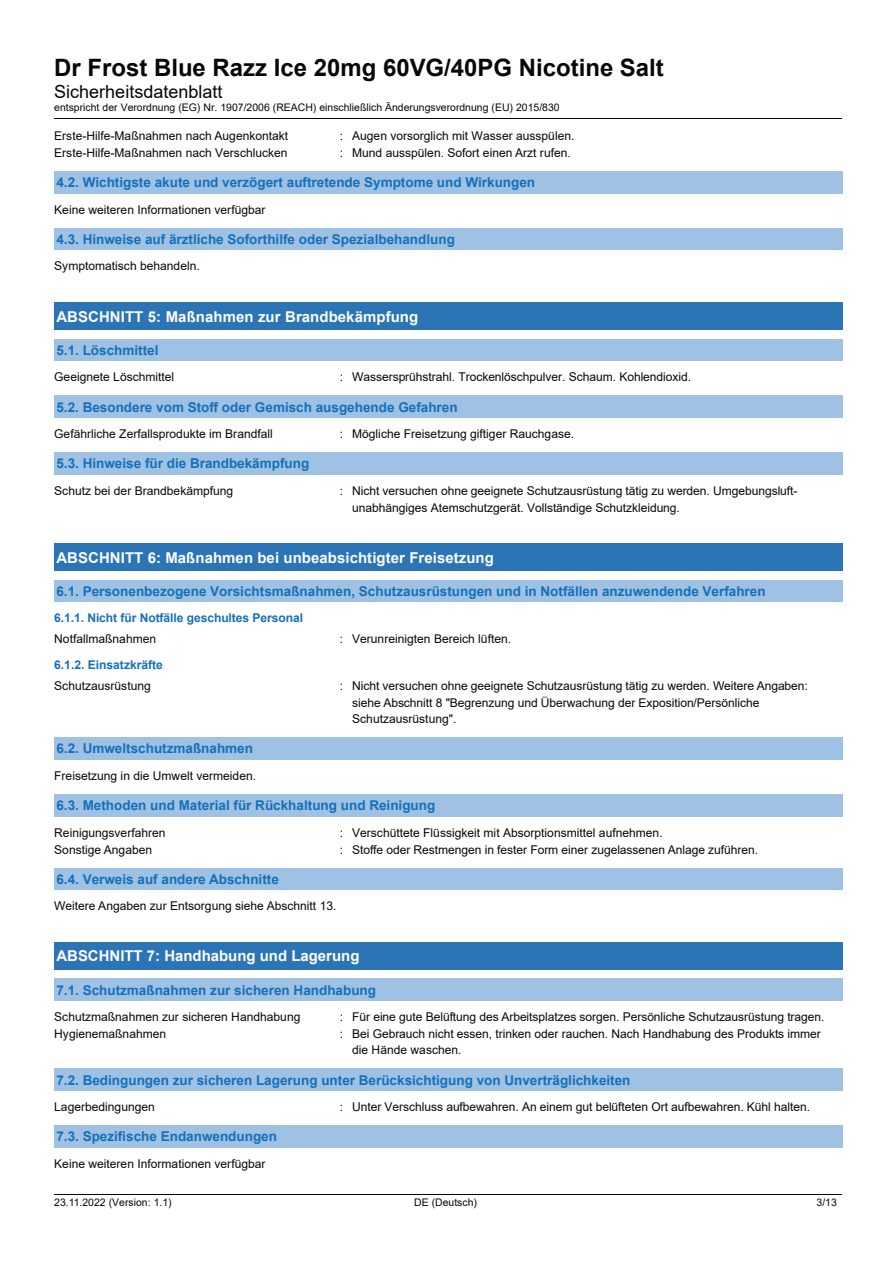
<style>
.page{position:relative;width:894px;height:1263px;background:#fff}
.page>*{position:absolute;margin:0;border:0;box-sizing:border-box;transform-origin:0 0}
.t1{font:700 24px "Arial";color:#080704}
.t2{font:18px "Arial";color:#080704}
.t3{font:700 15px "Arial";letter-spacing:.005em;color:#fff}
.t4{font:700 13.5px "Arial";color:#1570b9}
.t5{font:12px/16.5px "Arial";color:#080704}
.t6{font:700 12px "Arial";letter-spacing:-.005em;color:#1570b9}
.t7{font:10.5px "Arial";color:#080704}
</style>
<div class="page">
<hr style="left:54px;top:118px;width:787px;height:1px;background:#080704">
<hr style="left:54px;top:1194px;width:264px;height:1px;background:#080704">
<hr style="left:319px;top:1194px;width:258px;height:1px;background:#080704">
<hr style="left:578px;top:1194px;width:263px;height:1px;background:#080704">
<div style="left:54px;top:172px;width:788px;height:21px;background:#9ec1e4"></div>
<hr style="left:54px;top:171px;width:788px;height:1px;background:#9ec1e4">
<hr style="left:54px;top:193px;width:788px;height:1px;background:#9ec1e4">
<svg style="left:842px;top:171px;width:1px;height:23px"></svg>
<div style="left:54px;top:228px;width:788px;height:22px;background:#9ec1e4"></div>
<hr style="left:54px;top:250px;width:788px;height:1px;background:#9ec1e4">
<svg style="left:842px;top:228px;width:1px;height:22px"></svg>
<div style="left:54px;top:303px;width:788px;height:26px;background:#2b74b6"></div>
<hr style="left:54px;top:329px;width:788px;height:1px;background:#2b74b6">
<svg style="left:842px;top:303px;width:1px;height:27px"></svg>
<div style="left:54px;top:339px;width:788px;height:21px;background:#9ec1e4"></div>
<hr style="left:54px;top:360px;width:788px;height:1px;background:#9ec1e4">
<svg style="left:842px;top:339px;width:1px;height:22px"></svg>
<div style="left:54px;top:396px;width:788px;height:21px;background:#9ec1e4"></div>
<hr style="left:54px;top:417px;width:788px;height:1px;background:#9ec1e4">
<svg style="left:842px;top:396px;width:1px;height:22px"></svg>
<div style="left:54px;top:453px;width:788px;height:21px;background:#9ec1e4"></div>
<hr style="left:54px;top:474px;width:788px;height:1px;background:#9ec1e4">
<svg style="left:842px;top:453px;width:1px;height:22px"></svg>
<div style="left:54px;top:544px;width:788px;height:26px;background:#2b74b6"></div>
<hr style="left:54px;top:570px;width:788px;height:1px;background:#2b74b6">
<svg style="left:842px;top:544px;width:1px;height:27px"></svg>
<div style="left:54px;top:580px;width:788px;height:21px;background:#9ec1e4"></div>
<hr style="left:54px;top:601px;width:788px;height:1px;background:#9ec1e4">
<svg style="left:842px;top:580px;width:1px;height:22px"></svg>
<div style="left:54px;top:738px;width:788px;height:21px;background:#9ec1e4"></div>
<hr style="left:54px;top:759px;width:788px;height:1px;background:#9ec1e4">
<svg style="left:842px;top:738px;width:1px;height:22px"></svg>
<div style="left:54px;top:795px;width:788px;height:21px;background:#9ec1e4"></div>
<hr style="left:54px;top:794px;width:788px;height:1px;background:#9ec1e4">
<hr style="left:54px;top:816px;width:788px;height:1px;background:#9ec1e4">
<svg style="left:842px;top:794px;width:1px;height:23px"></svg>
<div style="left:54px;top:868px;width:788px;height:21px;background:#9ec1e4"></div>
<hr style="left:54px;top:889px;width:788px;height:1px;background:#9ec1e4">
<svg style="left:842px;top:868px;width:1px;height:22px"></svg>
<div style="left:54px;top:943px;width:788px;height:26px;background:#2b74b6"></div>
<hr style="left:54px;top:942px;width:788px;height:1px;background:#2b74b6">
<hr style="left:54px;top:969px;width:788px;height:1px;background:#2b74b6">
<svg style="left:842px;top:942px;width:1px;height:28px"></svg>
<div style="left:54px;top:979px;width:788px;height:21px;background:#9ec1e4"></div>
<hr style="left:54px;top:1000px;width:788px;height:1px;background:#9ec1e4">
<svg style="left:842px;top:979px;width:1px;height:22px"></svg>
<div style="left:54px;top:1069px;width:788px;height:21px;background:#9ec1e4"></div>
<hr style="left:54px;top:1090px;width:788px;height:1px;background:#9ec1e4">
<svg style="left:842px;top:1069px;width:1px;height:22px"></svg>
<div style="left:54px;top:1126px;width:788px;height:21px;background:#9ec1e4"></div>
<hr style="left:54px;top:1147px;width:788px;height:1px;background:#9ec1e4">
<svg style="left:842px;top:1126px;width:1px;height:22px"></svg>
<h1 class="t1" style="left:54px;top:58px;width:611px">Dr Frost Blue Razz Ice 20mg 60VG/40PG Nicotine Salt</h1>
<h2 class="t2" style="left:54px;top:85px;width:170px">Sicherheitsdatenblatt</h2>
<p class="t7" style="left:54px;top:104px;width:507px">entspricht der Verordnung (EG) Nr. 1907/2006 (REACH) einschließlich Änderungsverordnung (EU) 2015/830</p>
<p class="t5" style="left:54px;top:129px;width:235px">Erste-Hilfe-Maßnahmen nach Augenkontakt</p>
<p class="t5" style="left:340px;top:129px;width:236px">: Augen vorsorglich mit Wasser ausspülen.</p>
<p class="t5" style="left:54px;top:145px;width:235px">Erste-Hilfe-Maßnahmen nach Verschlucken</p>
<p class="t5" style="left:340px;top:145px;width:232px">: Mund ausspülen. Sofort einen Arzt rufen.</p>
<p class="t4" style="left:56px;top:177px;width:480px">4.2. Wichtigste akute und verzögert auftretende Symptome und Wirkungen</p>
<p class="t5" style="left:54px;top:202px;width:213px">Keine weiteren Informationen verfügbar</p>
<p class="t4" style="left:56px;top:234px;width:400px">4.3. Hinweise auf ärztliche Soforthilfe oder Spezialbehandlung</p>
<p class="t5" style="left:54px;top:259px;width:147px">Symptomatisch behandeln.</p>
<p class="t3" style="left:56px;top:311px;width:363px">ABSCHNITT 5: Maßnahmen zur Brandbekämpfung</p>
<p class="t4" style="left:56px;top:345px;width:104px">5.1. Löschmittel</p>
<p class="t5" style="left:54px;top:370px;width:122px">Geeignete Löschmittel</p>
<p class="t5" style="left:340px;top:370px;width:353px">: Wassersprühstrahl. Trockenlöschpulver. Schaum. Kohlendioxid.</p>
<p class="t4" style="left:56px;top:402px;width:403px">5.2. Besondere vom Stoff oder Gemisch ausgehende Gefahren</p>
<p class="t5" style="left:54px;top:427px;width:220px">Gefährliche Zerfallsprodukte im Brandfall</p>
<p class="t5" style="left:340px;top:427px;width:236px">: Mögliche Freisetzung giftiger Rauchgase.</p>
<p class="t4" style="left:56px;top:459px;width:254px">5.3. Hinweise für die Brandbekämpfung</p>
<p class="t5" style="left:54px;top:484px;width:181px">Schutz bei der Brandbekämpfung</p>
<p class="t5" style="left:352px;top:484px;width:447px;text-indent:-12px">: Nicht versuchen ohne geeignete Schutzausrüstung tätig zu werden. Umgebungsluft&shy;unabhängiges Atemschutzgerät. Vollständige Schutzkleidung.</p>
<p class="t3" style="left:56px;top:552px;width:439px">ABSCHNITT 6: Maßnahmen bei unbeabsichtigter Freisetzung</p>
<p class="t4" style="left:56px;top:586px;width:710px">6.1. Personenbezogene Vorsichtsmaßnahmen, Schutzausrüstungen und in Notfällen anzuwendende Verfahren</p>
<p class="t6" style="left:54px;top:614px;width:250px">6.1.1. Nicht für Notfälle geschultes Personal</p>
<p class="t5" style="left:54px;top:632px;width:103px">Notfallmaßnahmen</p>
<p class="t5" style="left:340px;top:632px;width:173px">: Verunreinigten Bereich lüften.</p>
<p class="t6" style="left:54px;top:660px;width:110px">6.1.2. Einsatzkräfte</p>
<p class="t5" style="left:54px;top:679px;width:98px">Schutzausrüstung</p>
<p class="t5" style="left:352px;top:679px;width:457px;text-indent:-12px">: Nicht versuchen ohne geeignete Schutzausrüstung tätig zu werden. Weitere Angaben: siehe Abschnitt 8 "Begrenzung und Überwachung der Exposition/Persönliche<br>Schutzausrüstung".</p>
<p class="t4" style="left:56px;top:744px;width:198px">6.2. Umweltschutzmaßnahmen</p>
<p class="t5" style="left:54px;top:769px;width:203px">Freisetzung in die Umwelt vermeiden.</p>
<p class="t4" style="left:56px;top:800px;width:380px">6.3. Methoden und Material für Rückhaltung und Reinigung</p>
<p class="t5" style="left:54px;top:826px;width:113px">Reinigungsverfahren</p>
<p class="t5" style="left:340px;top:826px;width:324px">: Verschüttete Flüssigkeit mit Absorptionsmittel aufnehmen.</p>
<p class="t5" style="left:54px;top:842px;width:99px">Sonstige Angaben</p>
<p class="t5" style="left:340px;top:842px;width:420px">: Stoffe oder Restmengen in fester Form einer zugelassenen Anlage zuführen.</p>
<p class="t4" style="left:56px;top:874px;width:224px">6.4. Verweis auf andere Abschnitte</p>
<p class="t5" style="left:54px;top:899px;width:284px">Weitere Angaben zur Entsorgung siehe Abschnitt 13.</p>
<p class="t3" style="left:56px;top:950px;width:304px">ABSCHNITT 7: Handhabung und Lagerung</p>
<p class="t4" style="left:56px;top:985px;width:321px">7.1. Schutzmaßnahmen zur sicheren Handhabung</p>
<p class="t5" style="left:54px;top:1010px;width:248px">Schutzmaßnahmen zur sicheren Handhabung</p>
<p class="t5" style="left:340px;top:1010px;width:486px">: Für eine gute Belüftung des Arbeitsplatzes sorgen. Persönliche Schutzausrüstung tragen.</p>
<p class="t5" style="left:54px;top:1026px;width:113px">Hygienemaßnahmen</p>
<p class="t5" style="left:352px;top:1026px;width:470px;text-indent:-12px">: Bei Gebrauch nicht essen, trinken oder rauchen. Nach Handhabung des Produkts immer die Hände waschen.</p>
<p class="t4" style="left:56px;top:1075px;width:575px">7.2. Bedingungen zur sicheren Lagerung unter Berücksichtigung von Unverträglichkeiten</p>
<p class="t5" style="left:54px;top:1100px;width:102px">Lagerbedingungen</p>
<p class="t5" style="left:340px;top:1100px;width:472px">: Unter Verschluss aufbewahren. An einem gut belüfteten Ort aufbewahren. Kühl halten.</p>
<p class="t4" style="left:56px;top:1132px;width:222px">7.3. Spezifische Endanwendungen</p>
<p class="t5" style="left:54px;top:1157px;width:213px">Keine weiteren Informationen verfügbar</p>
<p class="t7" style="left:54px;top:1198px;width:119px">23.11.2022 (Version: 1.1)</p>
<p class="t7" style="left:414px;top:1198px;width:64px">DE (Deutsch)</p>
<p class="t7" style="left:816px;top:1198px;width:22px">3/13</p>
</div>
